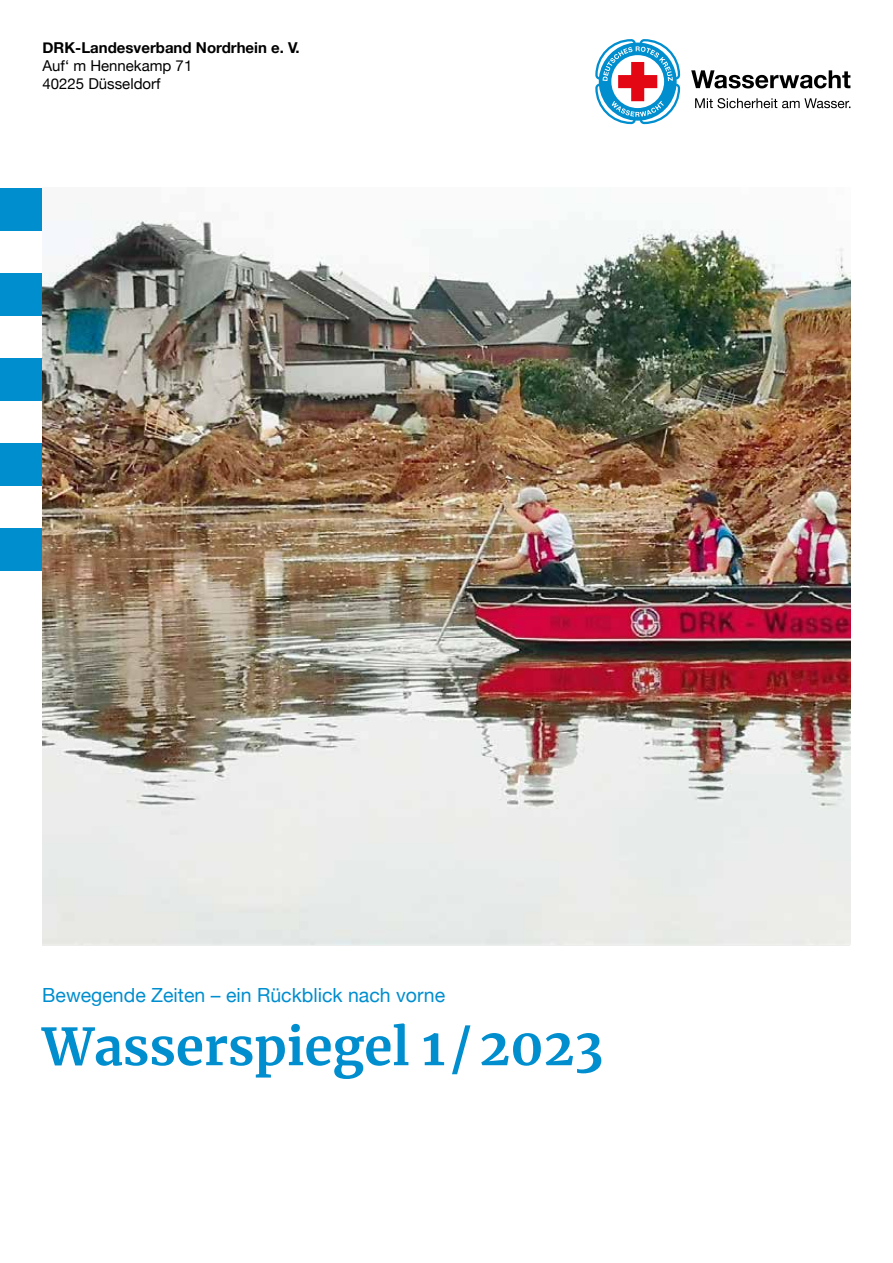
<style>
.page{position:relative;width:893px;height:1263px;background:#fff}
.page>*{position:absolute;margin:0;border:0;box-sizing:border-box;transform-origin:0 0}
.t1{font:700 51px "Merriweather";color:#008ece}
.t2{font:19.5px "Helvetica Neue";color:#008ece}
.t3{font:15px/18px "Helvetica Neue";color:#000}
.t4{font:700 15px "Helvetica Neue";color:#000}
</style>
<div class="page">
<svg style="left:695px;top:98px;width:155px;height:10px"></svg>
<svg style="left:691px;top:70px;width:159px;height:18px"></svg>
<svg style="left:595px;top:39px;width:85px;height:85px"></svg>
<div style="left:0;top:188px;width:43px;height:42px;background:#008ece"></div>
<div style="left:0;top:273px;width:43px;height:42px;background:#008ece"></div>
<div style="left:0;top:358px;width:43px;height:43px;background:#008ece"></div>
<div style="left:0;top:443px;width:43px;height:43px;background:#008ece"></div>
<div style="left:0;top:528px;width:43px;height:43px;background:#008ece"></div>
<img style="left:43px;top:203px;width:807px;height:741px">
<p class="t4" style="left:43px;top:36px;width:259px">DRK-Landesverband Nordrhein e. V.</p>
<p class="t3" style="left:43px;top:58px;width:151px">Auf‘ m Hennekamp 71<br>40225 Düsseldorf</p>
<p class="t2" style="left:42px;top:981px;width:405px">Bewegende Zeiten – ein Rückblick nach vorne</p>
<h1 class="t1" style="left:42px;top:1011px;width:563px">Wasserspiegel 1/ 2023</h1>
</div>
